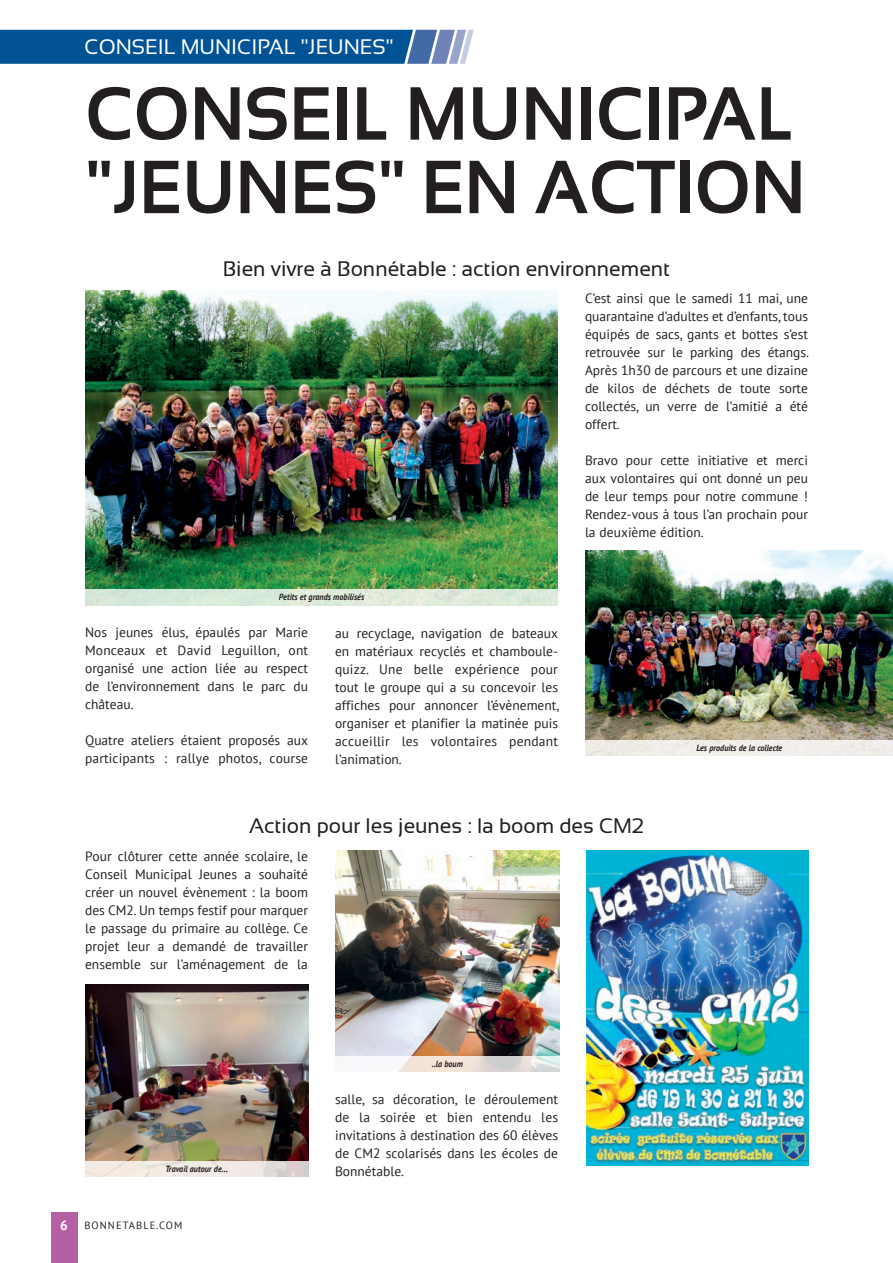
<style>
.page{position:relative;width:893px;height:1263px;background:#fff}
.page>*{position:absolute;margin:0;border:0;box-sizing:border-box;transform-origin:0 0}
.t1{font:700 75px/73.5px "Sansation";color:#231f20;scale:.95 1}
.t2{font:21px "Sansation";color:#231f20}
.t3{font:21px "Sansation";color:#fff}
.Body_paragraph{font:13.5px/18px "PT Sans";color:#231f20;text-align:justify}
.t4{font:10.5px "PT Sans";letter-spacing:.1em;color:#231f20}
.Body_paragraph-2{font:italic 700 9px "PT Sans";color:#231f20;scale:.9 1}
.s1{font-weight:700;font-size:13.5px;color:#fff}
</style>
<div class="page">
<div style="left:51px;top:1212px;width:26px;height:51px;background:#b560a4"></div>
<svg style="left:0;top:30px;width:474px;height:34px;background:#155e9d"></svg>
<img style="left:85px;top:290px;width:473px;height:299px">
<img style="left:587px;top:850px;width:221px;height:315px">
<svg style="left:85px;top:589px;width:473px;height:17px;background:#dae9d9"></svg>
<img style="left:586px;top:551px;width:307px;height:188px">
<img style="left:85px;top:984px;width:223px;height:177px">
<img style="left:335px;top:850px;width:225px;height:206px">
<div style="left:586px;top:739px;width:307px;height:17px;background:#f1eeea"></div>
<svg style="left:85px;top:1161px;width:223px;height:16px;background:#ece5df"></svg>
<svg style="left:398px;top:1056px;width:162px;height:16px;background:#e7e0d9"></svg>
<p class="t3" style="left:84px;top:35px;width:311px">CONSEIL MUNICIPAL "JEUNES"</p>
<p class="t1" style="left:85px;top:77px;width:760px">CONSEIL MUNICIPAL "JEUNES" EN ACTION</p>
<p class="t2" style="left:223px;top:257px;width:449px">Bien vivre à Bonnétable : action environnement</p>
<p class="Body_paragraph-2" style="left:279px;top:591px;width:96px">Petits et grands mobilisés</p>
<p class="Body_paragraph" style="left:85px;top:622px;width:225px">Nos jeunes élus, épaulés par Marie Monceaux et David Leguillon, ont organisé une action liée au respect de l’environnement dans le parc du château.</p>
<p class="Body_paragraph" style="left:85px;top:730px;width:224px">Quatre ateliers étaient proposés aux participants : rallye photos, course</p>
<p class="Body_paragraph" style="left:335px;top:624px;width:225px">au recyclage, navigation de bateaux en matériaux recyclés et chamboule&shy;quizz. Une belle expérience pour tout le groupe qui a su concevoir les affiches pour annoncer l’évènement, organiser et planifier la matinée puis accueillir les volontaires pendant l’animation.</p>
<p class="Body_paragraph" style="left:585px;top:289px;width:225px">C’est ainsi que le samedi 11 mai, une quarantaine d’adultes et d’enfants, tous équipés de sacs, gants et bottes s’est retrouvée sur le parking des étangs.<br>Après 1h30 de parcours et une dizaine de kilos de déchets de toute sorte collectés, un verre de l’amitié a été offert.</p>
<p class="Body_paragraph" style="left:585px;top:451px;width:224px">Bravo pour cette initiative et merci aux volontaires qui ont donné un peu de leur temps pour notre commune !<br>Rendez-vous à tous l’an prochain pour la deuxième édition.</p>
<p class="Body_paragraph-2" style="left:696px;top:742px;width:97px">Les produits de la collecte</p>
<p class="t2" style="left:249px;top:814px;width:396px">Action pour les jeunes : la boom des CM2</p>
<p class="Body_paragraph" style="left:85px;top:847px;width:224px">Pour clôturer cette année scolaire, le Conseil Municipal Jeunes a souhaité créer un nouvel évènement : la boom des CM2. Un temps festif pour marquer le passage du primaire au collège. Ce projet leur a demandé de travailler ensemble sur l’aménagement de la</p>
<p class="Body_paragraph-2" style="left:165px;top:1163px;width:71px">Travail autour de…</p>
<p class="t4" style="left:60px;top:1218px;width:124px"><span class="s1">6</span> BONNETABLE.COM</p>
<p class="Body_paragraph-2" style="left:432px;top:1058px;width:36px">..la boum</p>
<p class="Body_paragraph" style="left:335px;top:1090px;width:224px">salle, sa décoration, le déroulement de la soirée et bien entendu les invitations à destination des 60 élèves de CM2 scolarisés dans les écoles de Bonnétable.</p>
</div>
